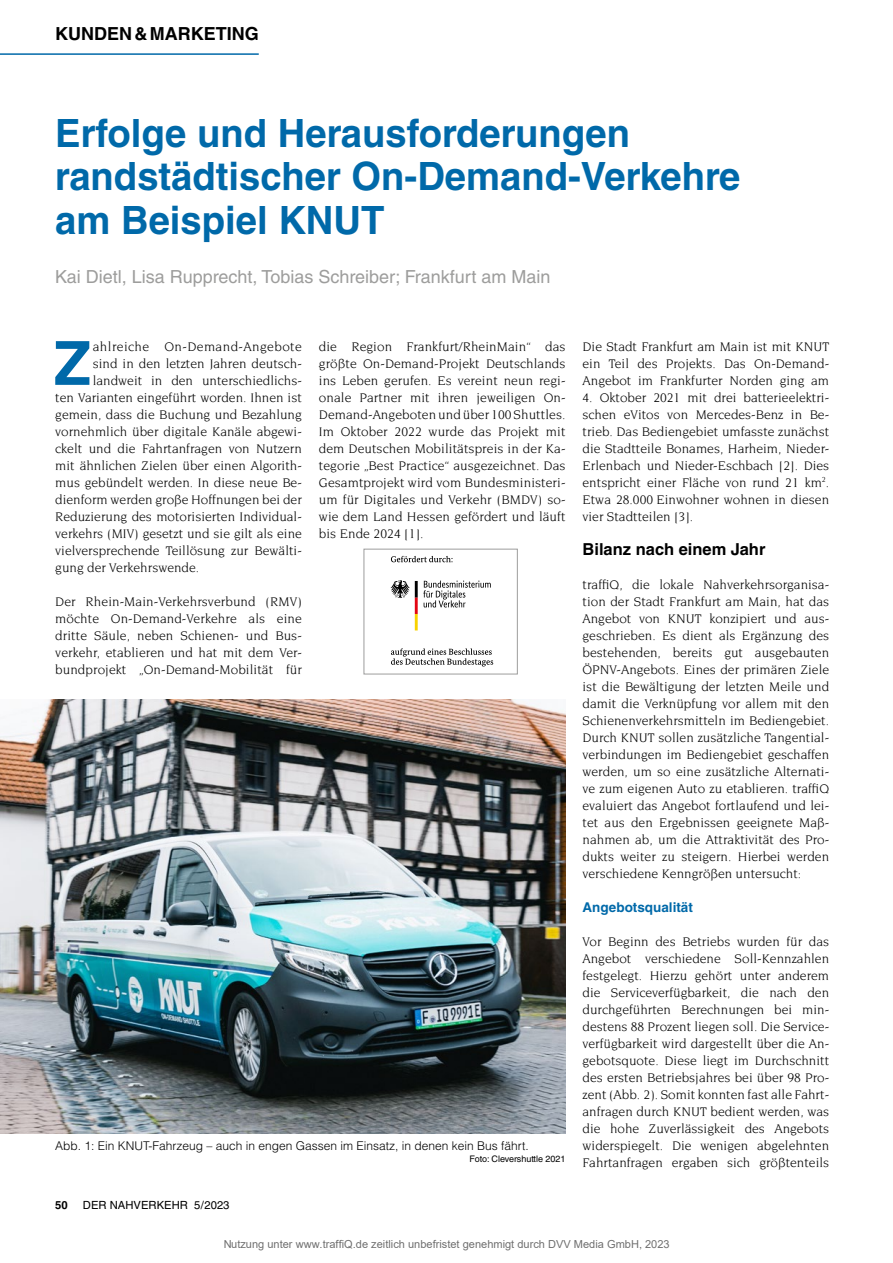
<style>
.page{position:relative;width:893px;height:1263px;background:#fff}
.page>*{position:absolute;margin:0;border:0;box-sizing:border-box;transform-origin:0 0}
.t1{font:700 60.9px "Helvetica LT Std";color:#0069a9}
.t2{font:700 39px/43.5px "Helvetica LT Std";color:#0069a9}
.t3{font:18px "Helvetica LT Std";color:#9d9d9c}
.t4{font:700 18px "Helvetica LT Std";color:#000}
.t5{font:700 16.5px "Helvetica LT Std";color:#000}
.t6{font:13.5px/17px "Novarese Std";color:#000;text-align:justify}
.t7{font:13.5px "Novarese Std";letter-spacing:.03em;color:#000}
.t8{font:700 13.5px "Helvetica LT Std";color:#0069a9}
.t9{font:300 12px "Helvetica LT Std";color:#000}
.t10{font:11.25px "Helvetica LT Std";color:#000}
.t11{font:700 11.25px "Helvetica LT Std";color:#000}
.t12{font:11.1px "Arial";color:rgb(0 0 0/.57)}
.t13{font:9px "Helvetica LT Std";color:#000}
</style>
<div class="page">
<hr style="left:0;top:53px;width:259px;height:2px;background:#0069a9">
<img style="left:0;top:699px;width:566px;height:434px">
<svg style="left:391px;top:556px;width:61px;height:6px"></svg>
<svg style="left:391px;top:648px;width:102px;height:18px"></svg>
<svg style="left:390px;top:580px;width:101px;height:50px"></svg>
<div style="left:364px;top:549px;width:154px;height:125px;border:1px solid #9d9d9c"></div>
<h3 class="t4" style="left:55px;top:22px;width:205px">KUNDEN&amp;MARKETING</h3>
<h2 class="t2" style="left:55px;top:111px;width:687px">Erfolge und Herausforderungen randstädtischer On-Demand-Verkehre am Beispiel KNUT</h2>
<h3 class="t3" style="left:55px;top:266px;width:497px">Kai Dietl, Lisa Rupprecht, Tobias Schreiber; Frankfurt am Main</h3>
<h1 class="t1" style="left:54px;top:326px;width:39px">Z</h1>
<p class="t7" style="left:93px;top:339px;width:211px">ahlreiche On-Demand-Angebote</p>
<p class="t6" style="left:319px;top:338px;width:248px">die Region Frankfurt/RheinMain“ das größte On-Demand-Projekt Deutschlands ins Leben gerufen. Es vereint neun regi&shy;onale Partner mit ihren jeweiligen On-Demand-Angeboten und über 100 Shuttles.<br>Im Oktober 2022 wurde das Projekt mit dem Deutschen Mobilitätspreis in der Ka&shy;tegorie „Best Practice“ ausgezeichnet. Das Gesamtprojekt wird vom Bundesministeri&shy;um für Digitales und Verkehr (BMDV) so&shy;wie dem Land Hessen gefördert und läuft bis Ende 2024 [1].</p>
<p class="t6" style="left:583px;top:338px;width:248px">Die Stadt Frankfurt am Main ist mit KNUT ein Teil des Projekts. Das On-Demand-Angebot im Frankfurter Norden ging am</p>
<p class="t6" style="left:93px;top:355px;width:211px">sind in den letzten Jahren deutsch-</p>
<p class="t6" style="left:93px;top:372px;width:211px">landweit in den unterschiedlichs-</p>
<p class="t6" style="left:55px;top:389px;width:248px">ten Varianten eingeführt worden. Ihnen ist</p>
<p class="t6" style="left:55px;top:406px;width:248px">gemein, dass die Buchung und Bezahlung</p>
<p class="t6" style="left:55px;top:423px;width:248px">vornehmlich über digitale Kanäle abgewi-</p>
<p class="t6" style="left:55px;top:440px;width:248px">ckelt und die Fahrtanfragen von Nutzern</p>
<p class="t6" style="left:55px;top:457px;width:248px">mit ähnlichen Zielen über einen Algorith-</p>
<p class="t6" style="left:55px;top:474px;width:248px">mus gebündelt werden. In diese neue Be-</p>
<p class="t6" style="left:55px;top:491px;width:248px">dienform werden große Hoffnungen bei der</p>
<p class="t6" style="left:55px;top:508px;width:248px">Reduzierung des motorisierten Individual-</p>
<p class="t6" style="left:55px;top:525px;width:248px">verkehrs (MIV) gesetzt und sie gilt als eine</p>
<p class="t6" style="left:55px;top:542px;width:248px">vielversprechende Teillösung zur Bewälti-</p>
<p class="t6" style="left:55px;top:559px;width:145px">gung der Verkehrswende.</p>
<p class="t6" style="left:55px;top:593px;width:248px">Der Rhein-Main-Verkehrsverbund (RMV) möchte On-Demand-Verkehre als eine dritte Säule, neben Schienen- und Bus&shy;verkehr, etablieren und hat mit dem Ver&shy;bundprojekt „On-Demand-Mobilität für</p>
<p class="t6" style="left:583px;top:389px;width:248px">4. Oktober 2021 mit drei batterieelektri&shy;schen eVitos von Mercedes-Benz in Be&shy;trieb. Das Bediengebiet umfasste zunächst die Stadtteile Bonames, Harheim, Nieder-Erlenbach und Nieder-Eschbach [2]. Dies entspricht einer Fläche von rund 21 km<sup>2</sup>.<br>Etwa 28.000 Einwohner wohnen in diesen vier Stadtteilen [3].</p>
<p class="t5" style="left:583px;top:539px;width:184px">Bilanz nach einem Jahr</p>
<p class="t6" style="left:583px;top:576px;width:248px">traffiQ, die lokale Nahverkehrsorganisa&shy;tion der Stadt Frankfurt am Main, hat das Angebot von KNUT konzipiert und aus&shy;geschrieben. Es dient als Ergänzung des bestehenden, bereits gut ausgebauten ÖPNV-Angebots. Eines der primären Ziele ist die Bewältigung der letzten Meile und damit die Verknüpfung vor allem mit den Schienenverkehrsmitteln im Bediengebiet.<br>Durch KNUT sollen zusätzliche Tangential&shy;verbindungen im Bediengebiet geschaffen werden, um so eine zusätzliche Alternati&shy;ve zum eigenen Auto zu etablieren. traffiQ evaluiert das Angebot fortlaufend und lei&shy;tet aus den Ergebnissen geeignete Maß&shy;nahmen ab, um die Attraktivität des Pro&shy;dukts weiter zu steigern. Hierbei werden verschiedene Kenngrößen untersucht:</p>
<p class="t8" style="left:583px;top:899px;width:112px">Angebotsqualität</p>
<p class="t6" style="left:583px;top:933px;width:248px">Vor Beginn des Betriebs wurden für das Angebot verschiedene Soll-Kennzahlen festgelegt. Hierzu gehört unter anderem die Serviceverfügbarkeit, die nach den durchgeführten Berechnungen bei min&shy;destens 88 Prozent liegen soll. Die Service&shy;verfügbarkeit wird dargestellt über die An&shy;gebotsquote. Diese liegt im Durchschnitt des ersten Betriebsjahres bei über 98 Pro&shy;zent (Abb. 2). Somit konnten fast alle Fahrt&shy;anfragen durch KNUT bedient werden, was die hohe Zuverlässigkeit des Angebots widerspiegelt. Die wenigen abgelehnten Fahrtanfragen ergaben sich größtenteils</p>
<p class="t9" style="left:55px;top:1138px;width:475px">Abb. 1: Ein KNUT-Fahrzeug – auch in engen Gassen im Einsatz, in denen kein Bus fährt.</p>
<p class="t13" style="left:469px;top:1154px;width:98px">Foto: Clevershuttle 2021</p>
<p class="t11" style="left:55px;top:1198px;width:14px">50</p>
<p class="t10" style="left:83px;top:1199px;width:148px">DER NAHVERKEHR 5/2023</p>
<p class="t12" style="left:223px;top:1236px;width:448px">Nutzung unter www.traffiQ.de zeitlich unbefristet genehmigt durch DVV Media GmbH, 2023</p>
</div>
